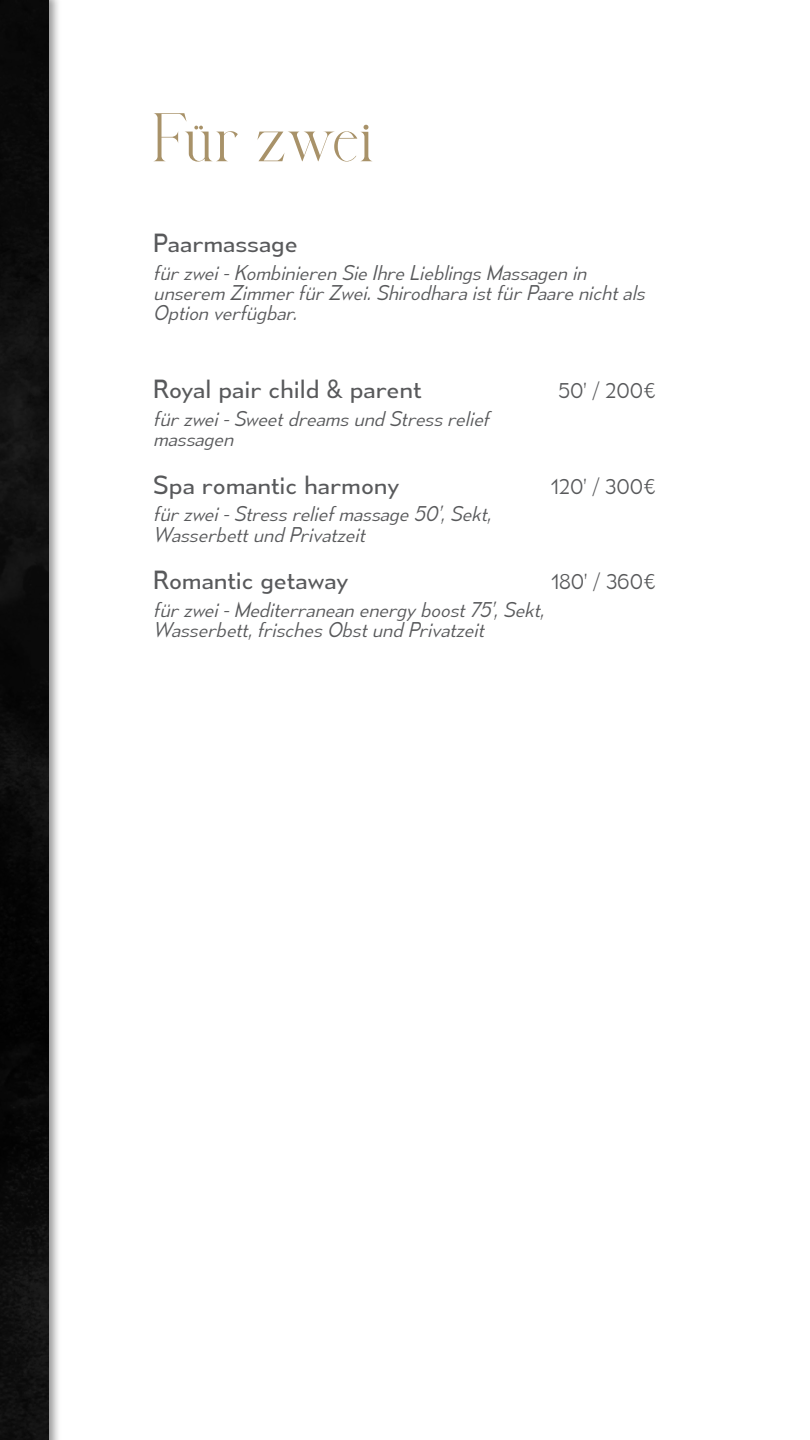
<style>
.page{position:relative;width:810px;height:1440px;background:#fff}
.page>*{position:absolute;margin:0;border:0;box-sizing:border-box;transform-origin:0 0}
.t1{font:55.5px "Balona";color:#a89269}
.t2{font:24px "Mesmerize Bk";color:#58595b}
.t3{font:italic 19.5px/20.2px "Mesmerize Lt";color:#58595b}
.t4{font:19.5px "Mesmerize Lt";color:#58595b}
</style>
<div class="page">
<div style="left:0;top:0;width:62px;height:1440px;background:#000;opacity:.42"></div>
<img style="left:0;top:0;width:49px;height:1440px">
<h1 class="t1" style="left:153px;top:99px;width:224px">Für zwei</h1>
<p class="t2" style="left:153px;top:228px;width:146px">Paarmassage</p>
<p class="t3" style="left:153px;top:262px;width:493px">für zwei - Kombinieren Sie Ihre Lieblings Massagen in unserem Zimmer für Zwei. Shirodhara ist für Paare nicht als<br>Option verfügbar.</p>
<p class="t2" style="left:153px;top:375px;width:270px">Royal pair child &amp; parent</p>
<p class="t3" style="left:153px;top:408px;width:337px">für zwei - Sweet dreams und Stress relief massagen</p>
<p class="t2" style="left:153px;top:470px;width:248px">Spa romantic harmony</p>
<p class="t3" style="left:153px;top:504px;width:339px">für zwei - Stress relief massage 50’, Sekt,<br>Wasserbett und Privatzeit</p>
<p class="t2" style="left:153px;top:565px;width:197px">Romantic getaway</p>
<p class="t3" style="left:153px;top:599px;width:392px">für zwei - Mediterranean energy boost 75’, Sekt,<br>Wasserbett, frisches Obst und Privatzeit</p>
<p class="t4" style="left:558px;top:379px;width:100px">50’ / 200€</p>
<p class="t4" style="left:551px;top:474px;width:107px">120’ / 300€</p>
<p class="t4" style="left:551px;top:569px;width:107px">180’ / 360€</p>
</div>
